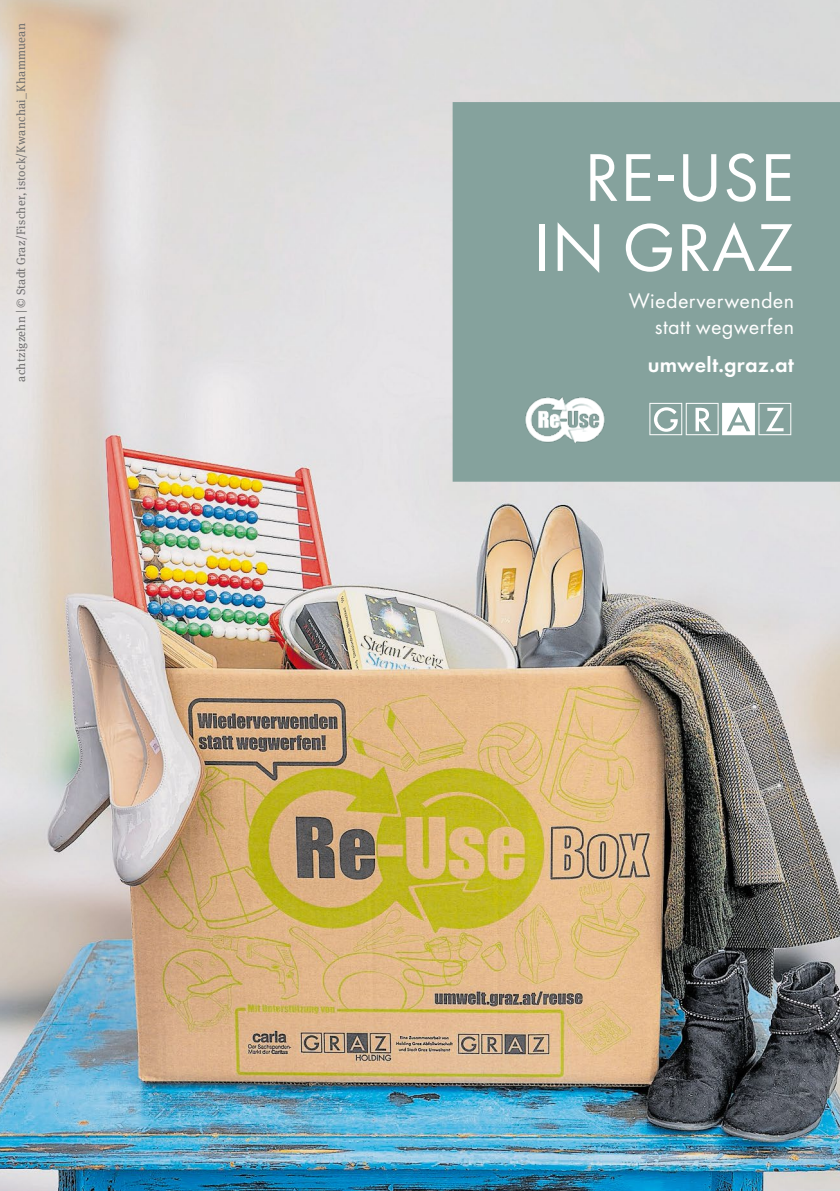
<style>
.page{position:relative;width:840px;height:1191px;background:#fff}
.page>*{position:absolute;margin:0;border:0;box-sizing:border-box;transform-origin:0 0}
.t1{font:70px/70px "Futura PT";letter-spacing:.01em;color:#fff;text-align:right}
.t2{font:22px/26px "Futura PT";letter-spacing:.015em;color:#fff;text-align:right}
.t3{font:600 22px "Futura PT";letter-spacing:.015em;color:#fff}
.t4{font:12px "Meta Serif Pro";letter-spacing:.02em;color:#706f6f}
</style>
<div class="page">
<img style="left:0;top:0;width:839px;height:1191px">
<div style="left:452px;top:102px;width:387px;height:380px;background:#85a29d"></div>
<svg style="left:649px;top:403px;width:141px;height:32px"></svg>
<img style="left:519px;top:393px;width:90px;height:52px">
<p class="t4" style="left:12px;top:381px;width:360px;rotate:-90deg">achtzigzehn | © Stadt Graz/Fischer, istock/Kwanchai_Khammuean</p>
<h1 class="t1" style="left:533px;top:142px;width:261px">RE-USE<br>IN GRAZ</h1>
<h2 class="t2" style="left:628px;top:288px;width:167px">Wiederverwenden statt wegwerfen</h2>
<h2 class="t3" style="left:647px;top:350px;width:148px">umwelt.graz.at</h2>
</div>
